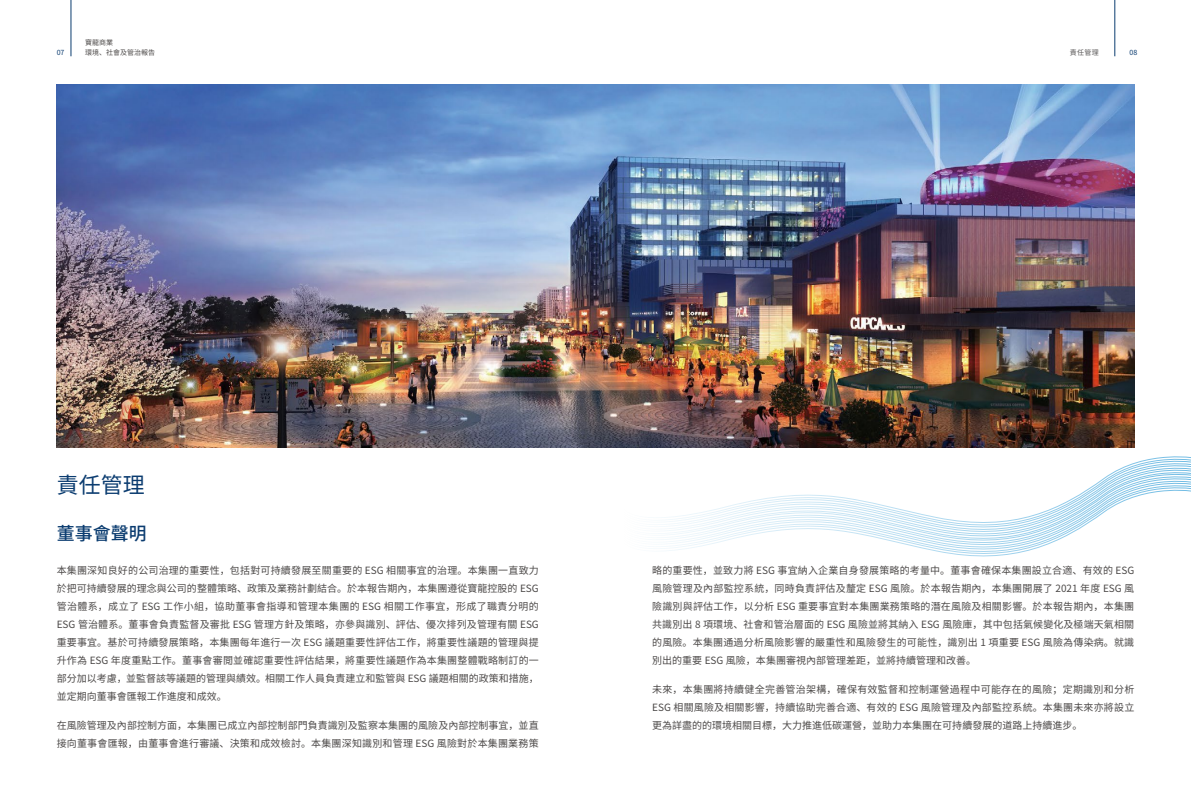
<style>
.page{position:relative;width:1191px;height:808px;background:#fff}
.page>*{position:absolute;margin:0;border:0;box-sizing:border-box;transform-origin:0 0}
.t1{font:22px "Source Han Sans CN";color:#0b3c70}
.t2{font:500 18px "Source Han Sans CN";color:#0b3c70}
.t3{font:10px/18px "Source Han Sans CN";color:#4c4948;text-align:justify}
.t4{font:7px "Source Han Sans CN";color:#4c4948}
.t5{font:7px "Source Han Sans CN";color:#0b3c70}
.t6{font:7px "Source Han Sans CN";color:#595757}
</style>
<div class="page">
<hr style="left:71px;top:0;width:1px;height:56px;background:#0b3c70">
<hr style="left:1114px;top:0;width:1px;height:56px;background:#0b3c70">
<img style="left:57px;top:84px;width:1077px;height:364px">
<svg style="left:1131px;top:456px;width:60px;height:8px"></svg>
<svg style="left:1100px;top:464px;width:91px;height:17px"></svg>
<svg style="left:664px;top:481px;width:527px;height:76px"></svg>
<p class="t4" style="left:85px;top:39px;width:29px">寶龍商業</p>
<p class="t5" style="left:57px;top:49px;width:9px">07</p>
<p class="t4" style="left:85px;top:49px;width:72px">環境、社會及管治報告</p>
<p class="t6" style="left:1069px;top:49px;width:31px">責任管理</p>
<p class="t5" style="left:1129px;top:49px;width:9px">08</p>
<h1 class="t1" style="left:57px;top:473px;width:90px">責任管理</h1>
<h2 class="t2" style="left:57px;top:523px;width:91px">董事會聲明</h2>
<p class="t3" style="left:57px;top:561px;width:484px">本集團深知良好的公司治理的重要性，包括對可持續發展至關重要的 ESG 相關事宜的治理。本集團一直致力於把可持續發展的理念與公司的整體策略、政策及業務計劃結合。於本報告期內，本集團遵從寶龍控股的 ESG管治體系，成立了 ESG 工作小組，協助董事會指導和管理本集團的 ESG 相關工作事宜，形成了職責分明的ESG 管治體系。董事會負責監督及審批 ESG 管理方針及策略，亦參與識別、評估、優次排列及管理有關 ESG重要事宜。基於可持續發展策略，本集團每年進行一次 ESG 議題重要性評估工作，將重要性議題的管理與提升作為 ESG 年度重點工作。董事會審閲並確認重要性評估結果，將重要性議題作為本集團整體戰略制訂的一部分加以考慮，並監督該等議題的管理與績效。相關工作人員負責建立和監管與 ESG 議題相關的政策和措施，並定期向董事會匯報工作進度和成效。</p>
<p class="t3" style="left:57px;top:716px;width:483px">在風險管理及內部控制方面，本集團已成立內部控制部門負責識別及監察本集團的風險及內部控制事宜，並直接向董事會匯報，由董事會進行審議、決策和成效檢討。本集團深知識別和管理 ESG 風險對於本集團業務策</p>
<p class="t3" style="left:652px;top:561px;width:483px">略的重要性，並致力將 ESG 事宜納入企業自身發展策略的考量中。董事會確保本集團設立合適、有效的 ESG風險管理及內部監控系統，同時負責評估及釐定 ESG 風險。於本報告期內，本集團開展了 2021 年度 ESG 風險識別與評估工作，以分析 ESG 重要事宜對本集團業務策略的潛在風險及相關影響。於本報告期內，本集團共識別出 8 項環境、社會和管治層面的 ESG 風險並將其納入 ESG 風險庫，其中包括氣候變化及極端天氣相關的風險。本集團通過分析風險影響的嚴重性和風險發生的可能性，識別出 1 項重要 ESG 風險為傳染病。就識別出的重要 ESG 風險，本集團審視內部管理差距，並將持續管理和改善。</p>
<p class="t3" style="left:652px;top:680px;width:484px">未來，本集團將持續健全完善管治架構，確保有效監督和控制運營過程中可能存在的風險；定期識別和分析ESG 相關風險及相關影響，持續協助完善合適、有效的 ESG 風險管理及內部監控系統。本集團未來亦將設立更為詳盡的的環境相關目標，大力推進低碳運營，並助力本集團在可持續發展的道路上持續進步。</p>
</div>
